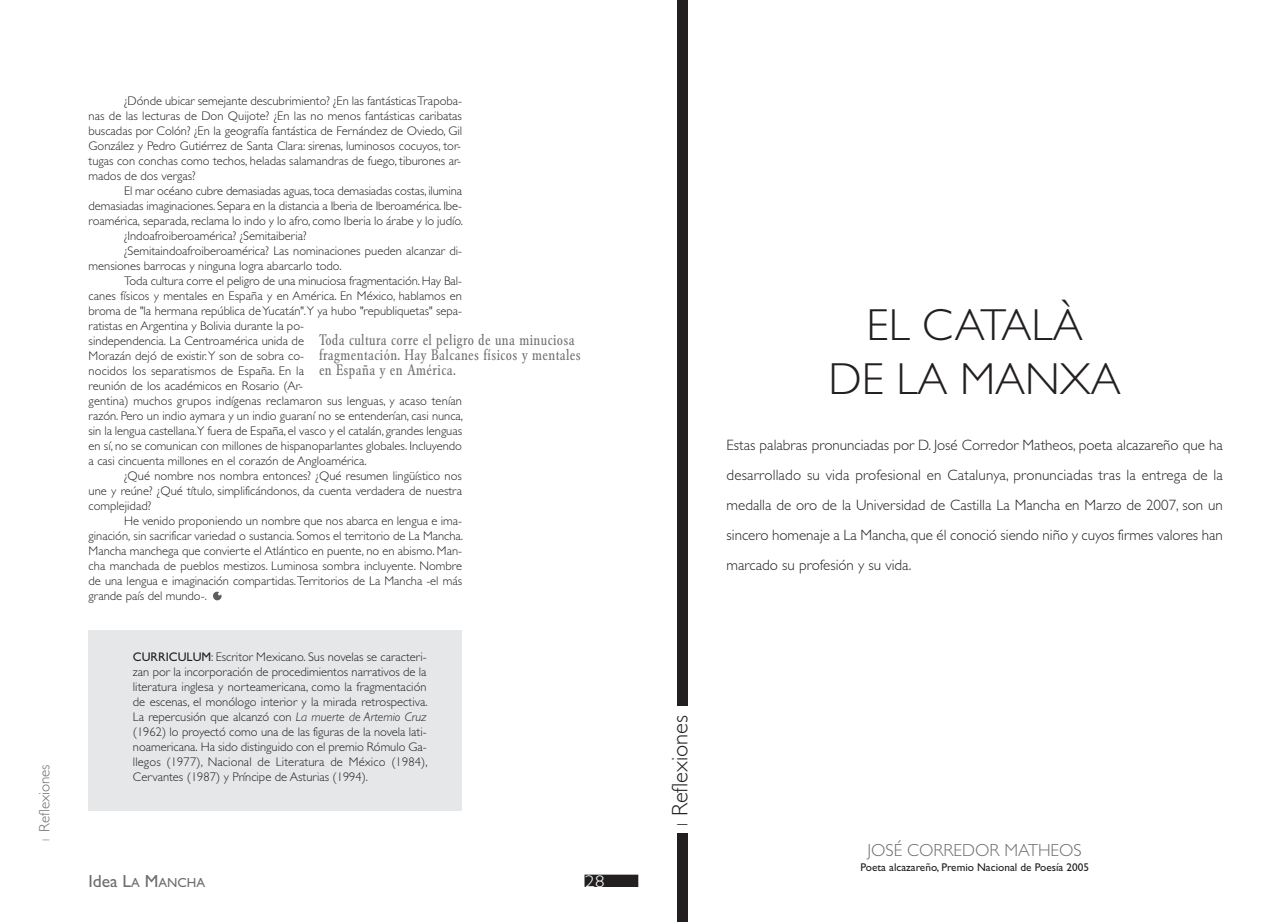
<style>
.page{position:relative;width:1276px;height:922px;background:#fff}
.page>*{position:absolute;margin:0;border:0;box-sizing:border-box;transform-origin:0 0}
.t1{font:300 45px/54px "Gill Sans";color:#231f20;text-align:center}
.t2{font:300 22.5px "Gill Sans";color:#231f20}
.t3{font:300 17.5px "Gill Sans";color:#6c6d70}
.t4{font:17.5px "Gill Sans";color:#6c6d70}
.t5{font:300 16.88px "Gill Sans";color:#fff;scale:1.2 1}
.t6{font:300 15px/30px "Gill Sans";color:#231f20;text-align:justify}
.t7{font:condensed 15px/15px "Garamond BE";letter-spacing:.025em;color:#6c6d70}
.t8{font:300 15px "Gill Sans";color:#6c6d70}
.t9{font:300 12.5px/15px "Gill Sans";color:#231f20;text-align:justify}
.t10{font:11.25px "Gill Sans";color:#231f20}
.s1{font-size:10px}
.s2{font-weight:400}
.s3{font-style:italic}
.s4{font-size:13.12px}
.s5{font-size:15px}
</style>
<div class="page">
<div style="left:89px;top:630px;width:373px;height:180px;background:#e6e7e9"></div>
<div style="left:585px;top:875px;width:52px;height:11px;background:#231f20"></div>
<div style="left:585px;top:874px;width:53px;height:12px;border:1px solid #231f20"></div>
<svg style="left:213px;top:591px;width:8px;height:9px"></svg>
<div style="left:677px;top:833px;width:10px;height:88px;background:#231f20"></div>
<div style="left:677px;top:0;width:10px;height:705px;background:#231f20"></div>
<p class="t8" style="left:39px;top:840px;width:78px;rotate:-90deg"><span class="s1">I</span> Reflexiones</p>
<p class="t9" style="left:89px;top:95px;width:375px;text-indent:35px">¿Dónde ubicar semejante descubrimiento? ¿En las fantásticas Trapoba&shy;nas de las lecturas de Don Quijote? ¿En las no menos fantásticas caribatas buscadas por Colón? ¿En la geografía fantástica de Fernández de Oviedo, Gil González y Pedro Gutiérrez de Santa Clara: sirenas, luminosos cocuyos, tor&shy;tugas con conchas como techos, heladas salamandras de fuego, tiburones ar&shy;mados de dos vergas?</p>
<p class="t9" style="left:124px;top:185px;width:339px">El mar océano cubre demasiadas aguas, toca demasiadas costas, ilumina</p>
<p class="t9" style="left:89px;top:200px;width:375px">demasiadas imaginaciones. Separa en la distancia a Iberia de Iberoamérica. Ibe-</p>
<p class="t9" style="left:89px;top:215px;width:376px">roamérica, separada, reclama lo indo y lo afro, como Iberia lo árabe y lo judío.</p>
<p class="t9" style="left:124px;top:230px;width:184px">¿Indoafroiberoamérica? ¿Semitaiberia?</p>
<p class="t9" style="left:124px;top:245px;width:339px">¿Semitaindoafroiberoamérica? Las nominaciones pueden alcanzar di-</p>
<p class="t9" style="left:89px;top:260px;width:255px">mensiones barrocas y ninguna logra abarcarlo todo.</p>
<p class="t9" style="left:124px;top:275px;width:339px">Toda cultura corre el peligro de una minuciosa fragmentación. Hay Bal-</p>
<p class="t9" style="left:89px;top:290px;width:375px">canes físicos y mentales en España y en América. En México, hablamos en</p>
<p class="t9" style="left:89px;top:305px;width:375px">broma de "la hermana república de Yucatán".Y ya hubo "republiquetas" sepa-</p>
<p class="t9" style="left:89px;top:320px;width:217px">ratistas en Argentina y Bolivia durante la po-</p>
<p class="t9" style="left:89px;top:335px;width:217px">sindependencia. La Centroamérica unida de</p>
<p class="t9" style="left:89px;top:350px;width:217px">Morazán dejó de existir. Y son de sobra co-</p>
<p class="t9" style="left:89px;top:365px;width:217px">nocidos los separatismos de España. En la</p>
<p class="t9" style="left:89px;top:380px;width:216px">reunión de los académicos en Rosario (Ar-</p>
<p class="t9" style="left:89px;top:395px;width:375px">gentina) muchos grupos indígenas reclamaron sus lenguas, y acaso tenían</p>
<p class="t9" style="left:89px;top:410px;width:376px">razón. Pero un indio aymara y un indio guaraní no se entenderían, casi nunca,</p>
<p class="t9" style="left:89px;top:425px;width:375px">sin la lengua castellana.Y fuera de España, el vasco y el catalán, grandes lenguas</p>
<p class="t9" style="left:89px;top:440px;width:375px">en sí, no se comunican con millones de hispanoparlantes globales. Incluyendo</p>
<p class="t9" style="left:89px;top:455px;width:279px">a casi cincuenta millones en el corazón de Angloamérica.</p>
<p class="t9" style="left:124px;top:470px;width:339px">¿Qué nombre nos nombra entonces? ¿Qué resumen lingüístico nos</p>
<p class="t9" style="left:89px;top:485px;width:375px">une y reúne? ¿Qué título, simplificándonos, da cuenta verdadera de nuestra</p>
<p class="t9" style="left:89px;top:500px;width:64px">complejidad?</p>
<p class="t9" style="left:124px;top:515px;width:339px">He venido proponiendo un nombre que nos abarca en lengua e ima-</p>
<p class="t9" style="left:89px;top:530px;width:376px">ginación, sin sacrificar variedad o sustancia. Somos el territorio de La Mancha.</p>
<p class="t9" style="left:89px;top:545px;width:375px">Mancha manchega que convierte el Atlántico en puente, no en abismo. Man-</p>
<p class="t9" style="left:89px;top:560px;width:375px">cha manchada de pueblos mestizos. Luminosa sombra incluyente. Nombre</p>
<p class="t9" style="left:89px;top:575px;width:375px">de una lengua e imaginación compartidas. Territorios de La Mancha -el más</p>
<p class="t9" style="left:89px;top:590px;width:120px">grande país del mundo-.</p>
<p class="t7" style="left:319px;top:334px;width:263px">Toda cultura corre el peligro de una minuciosa fragmentación. Hay Balcanes físicos y mentales en España y en América.</p>
<p class="t9" style="left:133px;top:650px;width:296px"><span class="s2">CURRICULUM</span>: Escritor Mexicano. Sus novelas se caracteri&shy;zan por la incorporación de procedimientos narrativos de la literatura inglesa y norteamericana, como la fragmentación de escenas, el monólogo interior y la mirada retrospectiva.<br>La repercusión que alcanzó con <span class="s3">La muerte de Artemio Cruz </span>(1962) lo proyectó como una de las figuras de la novela lati&shy;noamericana. Ha sido distinguido con el premio Rómulo Ga&shy;llegos (1977), Nacional de Literatura de México (1984), Cervantes (1987) y Príncipe de Asturias (1994).</p>
<h3 class="t4" style="left:89px;top:874px;width:118px">Idea L<span class="s4">A</span> M<span class="s4">ANCHA</span></h3>
<h3 class="t5" style="left:585px;top:874px;width:18px">28</h3>
<h1 class="t1" style="left:828px;top:303px;width:294px">EL CATALÀ<br>DE LA MANXA</h1>
<p class="t6" style="left:726px;top:432px;width:498px">Estas palabras pronunciadas por D. José Corredor Matheos, poeta alcazareño que ha desarrollado su vida profesional en Catalunya, pronunciadas tras la entrega de la medalla de oro de la Universidad de Castilla La Mancha en Marzo de 2007, son un sincero homenaje a La Mancha, que él conoció siendo niño y cuyos firmes valores han marcado su profesión y su vida.</p>
<h2 class="t2" style="left:672px;top:825px;width:112px;rotate:-90deg"><span class="s5">I</span> Reflexiones</h2>
<h3 class="t3" style="left:867px;top:843px;width:216px">JOSÉ CORREDOR MATHEOS</h3>
<p class="t10" style="left:860px;top:862px;width:230px">Poeta alcazareño, Premio Nacional de Poesía 2005</p>
</div>
